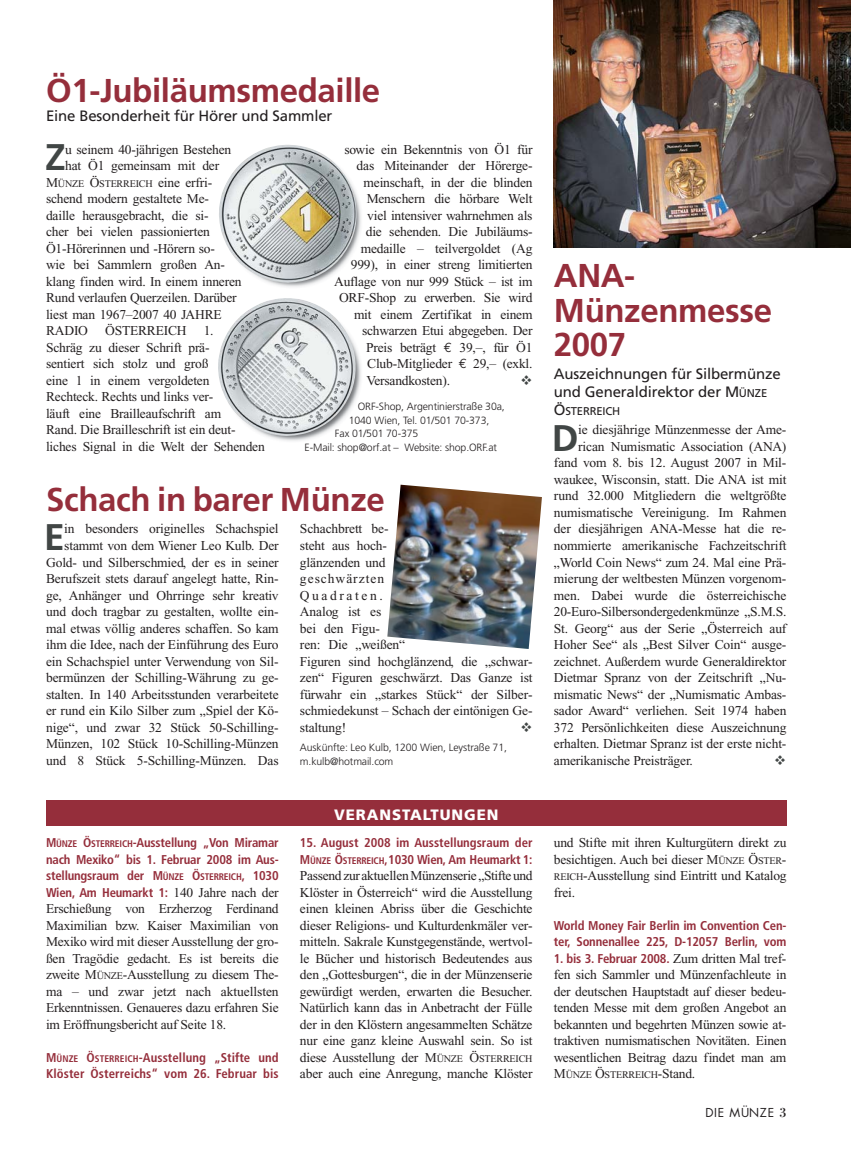
<style>
.page{position:relative;width:851px;height:1149px;background:#fff}
.page>*{position:absolute;margin:0;border:0;box-sizing:border-box;transform-origin:0 0}
.t1{font:700 37.05px "Frutiger";color:#414645}
.t2{font:700 33px/34.5px "Frutiger";letter-spacing:-.01em;color:#952e3b}
.t3{font:15px/18px "Frutiger";letter-spacing:-.01em;color:#231f20}
.t4{font:900 15px "Frutiger";letter-spacing:.06em;color:#fff}
.t5{font:13.5px/16.5px "Times New Roman";letter-spacing:-.01em;color:#231f20;text-align:justify}
.t6{font:700 condensed 12.75px/16.5px "Frutiger";letter-spacing:-.015em;color:#952e3b}
.t7{font:700 condensed 12.75px/16.5px "Frutiger";letter-spacing:.005em;color:#952e3b}
.t8{font:12px "Futura";letter-spacing:.06em;color:#231f20}
.t9{font:11.25px "Frutiger";letter-spacing:-.015em;color:#231f20}
.t10{font:300 10.5px/13.5px "Frutiger";letter-spacing:-.01em;color:#231f20}
.t11{font:10.2px "Times New Roman";letter-spacing:-.02em;color:#231f20}
.s1{font-size:13.5px}
.s2{font-family:"Euro Mono"}
.s3{font-size:9.6px}
.s4{font-family:"Times New Roman";font-weight:400;font-stretch:normal;font-size:13.5px;color:#231f20}
.s5{font-size:10.2px}
.s6{font-size:11.25px}
.s7{font-size:15px}
.s8{font-family:"Bodoni";font-size:14.25px}
</style>
<div class="page">
<img style="left:267px;top:283px;width:94px;height:158px">
<img style="left:218px;top:298px;width:139px;height:138px">
<img style="left:219px;top:145px;width:142px;height:138px">
<div style="left:46px;top:800px;width:740px;height:25px;background:#952e3b"></div>
<img style="left:553px;top:1px;width:297px;height:246px">
<img style="left:387px;top:484px;width:155px;height:164px">
<h2 class="t2" style="left:46px;top:76px;width:336px">Ö1-Jubiläumsmedaille</h2>
<p class="t3" style="left:46px;top:108px;width:288px">Eine Besonderheit für Hörer und Sammler</p>
<h1 class="t1" style="left:45px;top:142px;width:22px">Z</h1>
<p class="t5" style="left:65px;top:142px;width:167px">u seinem 40-jährigen Bestehen hat Ö1 gemeinsam mit der</p>
<p class="t11" style="left:46px;top:179px;width:167px"><span class="s1">M</span>ÜNZE <span class="s1">Ö</span>STERREICH <span class="s1">eine erfri-</span></p>
<p class="t5" style="left:46px;top:192px;width:197px;text-align:left">schend modern gestaltete Me-<br>daille herausgebracht, die si-<br>cher bei vielen passionierten<br>Ö1-Hörerinnen und -Hörern so-<br>wie bei Sammlern großen An&shy;klang finden wird. In einem inneren<br>Rund verlaufen Querzeilen. Darüber liest man 1967–2007 40 JAHRE<br>RADIO</p>
<p class="t5" style="left:105px;top:324px;width:83px">ÖSTERREICH</p>
<p class="t5" style="left:46px;top:324px;width:220px;text-align:left;text-indent:158px">1.<br>Schräg zu dieser Schrift prä-<br>sentiert sich stolz und groß<br>eine 1 in einem vergoldeten<br>Rechteck. Rechts und links ver-<br>läuft eine Brailleaufschrift am<br>Rand. Die Brailleschrift ist ein deut&shy;liches Signal in die Welt der Sehenden</p>
<p class="t5" style="left:344px;top:142px;width:189px">sowie ein Bekenntnis von Ö1 für</p>
<p class="t5" style="left:356px;top:159px;width:177px">das Miteinander der Hörerge-</p>
<p class="t5" style="left:363px;top:175px;width:170px">meinschaft, in der die blinden</p>
<p class="t5" style="left:366px;top:192px;width:167px">Menschern die hörbare Welt</p>
<p class="t5" style="left:367px;top:208px;width:167px">viel intensiver wahrnehmen als</p>
<p class="t5" style="left:366px;top:225px;width:168px">die sehenden. Die Jubiläums-</p>
<p class="t5" style="left:361px;top:241px;width:173px">medaille – teilvergoldet (Ag</p>
<p class="t5" style="left:351px;top:258px;width:183px">999), in einer streng limitierten</p>
<p class="t5" style="left:334px;top:274px;width:200px">Auflage von nur 999 Stück – ist im</p>
<p class="t5" style="left:339px;top:291px;width:195px">ORF-Shop zu erwerben. Sie wird</p>
<p class="t5" style="left:354px;top:307px;width:180px">mit einem Zertifikat in einem</p>
<p class="t5" style="left:362px;top:324px;width:172px">schwarzen Etui abgegeben. Der</p>
<p class="t5" style="left:366px;top:340px;width:168px">Preis beträgt <span class="s2">€</span> 39,–, für Ö1</p>
<p class="t5" style="left:367px;top:357px;width:167px">Club-Mitglieder <span class="s2">€</span> 29,– (exkl.</p>
<p class="t5" style="left:366px;top:373px;width:85px">Versandkosten).</p>
<p class="t10" style="left:358px;top:400px;width:148px">ORF-Shop, Argentinierstraße 30a,</p>
<p class="t10" style="left:349px;top:414px;width:142px">1040 Wien, Tel. 01/501 70-373,</p>
<p class="t10" style="left:335px;top:427px;width:85px">Fax 01/501 70-375</p>
<p class="t10" style="left:304px;top:441px;width:194px">E-Mail: shop@orf.at – Website: shop.ORF.at</p>
<h2 class="t2" style="left:46px;top:485px;width:340px">Schach in barer Münze</h2>
<p class="t5" style="left:46px;top:522px;width:234px;text-align:right">in besonders originelles Schachspiel stammt von dem Wiener Leo Kulb. Der Gold- und Silberschmied, der es in seiner Berufszeit stets darauf angelegt hatte, Rin&shy;ge, Anhänger und Ohrringe sehr kreativ und doch tragbar zu gestalten, wollte ein&shy;mal etwas völlig anderes schaffen. So kam ihm die Idee, nach der Einführung des Euro ein Schachspiel unter Verwendung von Sil&shy;bermünzen der Schilling-Währung zu ge&shy;stalten. In 140 Arbeitsstunden verarbeitete er rund ein Kilo Silber zum „Spiel der Kö&shy;nige“, und zwar 32 Stück 50-Schilling-Münzen, 102 Stück 10-Schilling-Münzen und 8 Stück 5-Schilling-Münzen. Das</p>
<p class="t5" style="left:300px;top:522px;width:234px;text-align:left">Schachbrett be-<br>steht aus hoch-<br>glänzenden und<br>geschwärzten<br>Quadraten.<br>Analog ist es<br>bei den Figu-<br>ren: Die „weißen“<br>Figuren sind hochglänzend, die „schwar&shy;zen“ Figuren geschwärzt. Das Ganze ist fürwahr ein „starkes Stück“ der Silber&shy;schmiedekunst – Schach der eintönigen Ge&shy;staltung!</p>
<h1 class="t1" style="left:44px;top:522px;width:22px">E</h1>
<p class="t10" style="left:300px;top:741px;width:208px">Auskünfte: Leo Kulb, 1200 Wien, Leystraße 71, m.kulb@hotmail.com</p>
<p class="t6" style="left:46px;top:835px;width:234px;text-align:justify">M<span class="s3">ÜNZE</span> Ö<span class="s3">STERREICH</span>-Ausstellung „Von Miramar nach Mexiko“ bis 1. Februar 2008 im Aus&shy;stellungsraum der M<span class="s3">ÜNZE</span> Ö<span class="s3">STERREICH</span>, 1030<br>Wien, Am Heumarkt 1: <span class="s4">140 Jahre nach der</span></p>
<p class="t5" style="left:46px;top:901px;width:234px">Erschießung von Erzherzog Ferdinand Maximilian bzw. Kaiser Maximilian von Mexiko wird mit dieser Ausstellung der gro&shy;ßen Tragödie gedacht. Es ist bereits die zweite M<span class="s5">ÜNZE</span>-Ausstellung zu diesem The&shy;ma – und zwar jetzt nach aktuellsten Erkenntnissen. Genaueres dazu erfahren Sie im Eröffnungsbericht auf Seite 18.</p>
<p class="t7" style="left:46px;top:1049px;width:234px">M<span class="s3">ÜNZE</span> Ö<span class="s3">STERREICH</span>-Ausstellung „Stifte und<br>Klöster Österreichs“ vom 26. Februar bis</p>
<p class="t4" style="left:334px;top:808px;width:166px">VERANSTALTUNGEN</p>
<p class="t6" style="left:300px;top:835px;width:234px">15. August 2008 im Ausstellungsraum der<br>M<span class="s3">ÜNZE</span> Ö<span class="s3">STERREICH</span>,1030 Wien, Am Heumarkt 1:</p>
<p class="t5" style="left:300px;top:868px;width:234px">Passend zur aktuellenMünzenserie „Stifte und Klöster in Österreich“ wird die Ausstellung einen kleinen Abriss über die Geschichte dieser Religions- und Kulturdenkmäler ver&shy;mitteln. Sakrale Kunstgegenstände, wertvol&shy;le Bücher und historisch Bedeutendes aus den „Gottesburgen“, die in der Münzenserie gewürdigt werden, erwarten die Besucher.<br>Natürlich kann das in Anbetracht der Fülle der in den Klöstern angesammelten Schätze nur eine ganz kleine Auswahl sein. So ist diese Ausstellung der M<span class="s5">ÜNZE</span> Ö<span class="s5">STERREICH </span>aber auch eine Anregung, manche Klöster</p>
<h2 class="t2" style="left:553px;top:261px;width:220px">ANA-<br>Münzenmesse<br>2007</h2>
<p class="t3" style="left:553px;top:365px;width:228px">Auszeichnungen für Silbermünze und Generaldirektor der M<span class="s6">ÜNZE</span></p>
<p class="t9" style="left:553px;top:406px;width:68px"><span class="s7">Ö</span>STERREICH</p>
<h1 class="t1" style="left:552px;top:423px;width:28px">D</h1>
<p class="t5" style="left:578px;top:423px;width:210px">ie diesjährige Münzenmesse der Ame-</p>
<p class="t5" style="left:578px;top:439px;width:210px">rican Numismatic Association (ANA)</p>
<p class="t5" style="left:553px;top:456px;width:234px">fand vom 8. bis 12. August 2007 in Mil-</p>
<p class="t5" style="left:553px;top:472px;width:234px">waukee, Wisconsin, statt. Die ANA ist mit</p>
<p class="t5" style="left:553px;top:489px;width:234px">rund 32.000 Mitgliedern die weltgrößte</p>
<p class="t5" style="left:553px;top:505px;width:234px">numismatische Vereinigung. Im Rahmen</p>
<p class="t5" style="left:553px;top:522px;width:234px">der diesjährigen ANA-Messe hat die re-</p>
<p class="t5" style="left:553px;top:538px;width:234px">nommierte amerikanische Fachzeitschrift</p>
<p class="t5" style="left:553px;top:555px;width:234px">„World Coin News“ zum 24. Mal eine Prä-</p>
<p class="t5" style="left:553px;top:571px;width:234px">mierung der weltbesten Münzen vorgenom-</p>
<p class="t5" style="left:553px;top:588px;width:234px">men. Dabei wurde die österreichische</p>
<p class="t5" style="left:553px;top:604px;width:234px">20-Euro-Silbersondergedenkmünze „S.M.S.</p>
<p class="t5" style="left:553px;top:621px;width:234px">St. Georg“ aus der Serie „Österreich auf</p>
<p class="t5" style="left:553px;top:637px;width:234px">Hoher See“ als „Best Silver Coin“ ausge-</p>
<p class="t5" style="left:553px;top:654px;width:234px">zeichnet. Außerdem wurde Generaldirektor</p>
<p class="t5" style="left:553px;top:670px;width:234px">Dietmar Spranz von der Zeitschrift „Nu-</p>
<p class="t5" style="left:553px;top:687px;width:234px">mismatic News“ der „Numismatic Ambas-</p>
<p class="t5" style="left:553px;top:703px;width:234px">sador Award“ verliehen. Seit 1974 haben</p>
<p class="t5" style="left:553px;top:720px;width:234px">372 Persönlichkeiten diese Auszeichnung</p>
<p class="t5" style="left:553px;top:736px;width:234px">erhalten. Dietmar Spranz ist der erste nicht-</p>
<p class="t5" style="left:553px;top:753px;width:141px">amerikanische Preisträger.</p>
<p class="t5" style="left:553px;top:835px;width:234px">und Stifte mit ihren Kulturgütern direkt zu besichtigen. Auch bei dieser M<span class="s5">ÜNZE</span> Ö<span class="s5">STER</span>-<span class="s5">REICH</span>-Ausstellung sind Eintritt und Katalog frei.</p>
<p class="t6" style="left:553px;top:917px;width:234px">World Money Fair Berlin im Convention Cen&shy;ter, Sonnenallee 225, D-12057 Berlin, vom</p>
<p class="t6" style="left:553px;top:950px;width:234px">1. bis 3. Februar 2008. <span class="s4">Zum dritten Mal tref-</span></p>
<p class="t5" style="left:553px;top:967px;width:234px">fen sich Sammler und Münzenfachleute in der deutschen Hauptstadt auf dieser bedeu&shy;tenden Messe mit dem großen Angebot an bekannten und begehrten Münzen sowie at&shy;traktiven numismatischen Novitäten. Einen wesentlichen Beitrag dazu findet man am</p>
<p class="t11" style="left:553px;top:1070px;width:143px"><span class="s1">M</span>ÜNZE <span class="s1">Ö</span>STERREICH<span class="s1">-Stand.</span></p>
<p class="t8" style="left:705px;top:1106px;width:82px">DIE MÜNZE <span class="s8">3</span></p>
</div>
